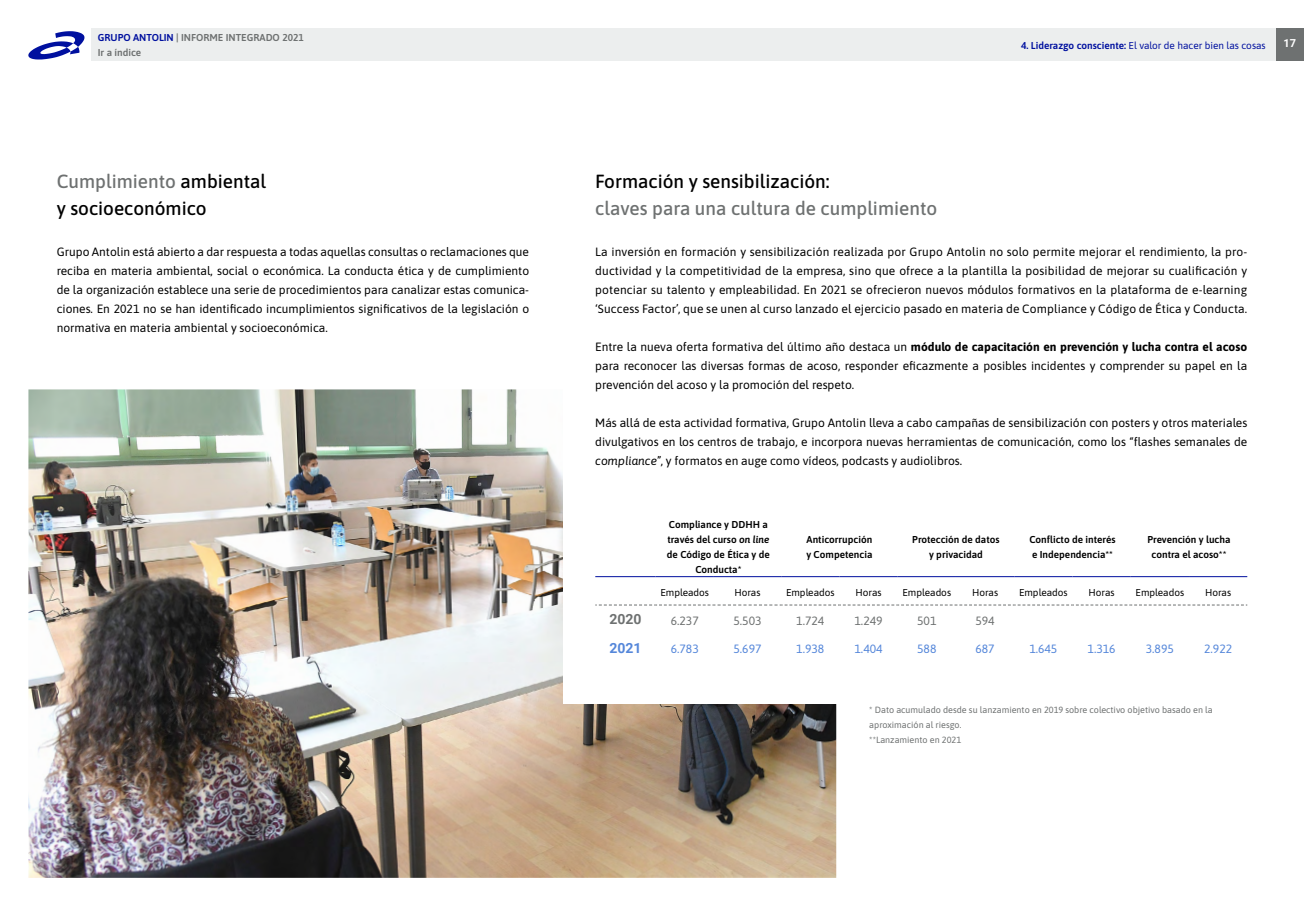
<style>
.page{position:relative;width:1304px;height:908px;background:#fff}
.page>*{position:absolute;margin:0;border:0;box-sizing:border-box;transform-origin:0 0}
.t1{font:500 19px/27px "Asap";color:#000}
.t2{font:500 19px "Asap";color:#6e7171}
.t3{font:700 14px "Roboto";color:#6e7171}
.t4{font:700 14px "Roboto";color:#5587da}
.t5{font:12px/19px "Asap";color:#000;text-align:justify}
.t6{font:12px "Asap";color:#5587da}
.t7{font:12px "Asap";color:#6e7171}
.t8{font:700 11px "Roboto";color:#fff}
.t9{font:600 10px/15px "Asap";color:#000;text-align:center}
.t10{font:10px "Asap";color:#000}
.t11{font:10px "Asap";color:#00109f}
.t12{font:600 10px/15px "Asap";color:#6e7171}
.t13{font:9px/15px "Asap";color:#6e7171}
.s1{color:#00109f}
.s2{font-weight:600}
.s3{color:#6e7171}
.s4{font-weight:700}
.s5{font-style:italic}
.s6{font-weight:400;font-style:italic}
</style>
<div class="page">
<img style="left:28px;top:389px;width:808px;height:488px">
<div style="left:563px;top:137px;width:451px;height:567px;background:#fff"></div>
<hr style="left:595px;top:576px;width:61px;height:1px;background:#00109f">
<hr style="left:656px;top:576px;width:58px;height:1px;background:#00109f">
<hr style="left:714px;top:576px;width:67px;height:1px;background:#00109f">
<hr style="left:781px;top:576px;width:58px;height:1px;background:#00109f">
<hr style="left:839px;top:576px;width:59px;height:1px;background:#00109f">
<hr style="left:898px;top:576px;width:58px;height:1px;background:#00109f">
<hr style="left:956px;top:576px;width:58px;height:1px;background:#00109f">
<hr style="left:1014px;top:576px;width:58px;height:1px;background:#00109f">
<hr style="left:1072px;top:576px;width:59px;height:1px;background:#00109f">
<hr style="left:1131px;top:576px;width:58px;height:1px;background:#00109f">
<hr style="left:1189px;top:576px;width:58px;height:1px;background:#00109f">
<svg style="left:595px;top:604px;width:652px;height:1px"></svg>
<div style="left:1276px;top:28px;width:28px;height:33px;background:#6e7171"></div>
<div style="left:91px;top:28px;width:1185px;height:33px;background:#eceeee"></div>
<svg style="left:28px;top:31px;width:57px;height:29px"></svg>
<p class="t12" style="left:98px;top:30px;width:207px"><span class="s1">GRUPO ANTOLIN</span> | INFORME INTEGRADO 2021<br>Ir a índice</p>
<p class="t11" style="left:1021px;top:38px;width:246px"><span class="s2">4. Liderazgo consciente:</span> El valor de hacer bien las cosas</p>
<p class="t8" style="left:1283px;top:36px;width:14px">17</p>
<h1 class="t1" style="left:57px;top:167px;width:211px"><span class="s3">Cumplimiento</span> ambiental y socioeconómico</h1>
<p class="t5" style="left:57px;top:242px;width:474px">Grupo Antolin está abierto a dar respuesta a todas aquellas consultas o reclamaciones que reciba en materia ambiental, social o económica. La conducta ética y de cumplimiento de la organización establece una serie de procedimientos para canalizar estas comunica&shy;ciones. En 2021 no se han identificado incumplimientos significativos de la legislación o normativa en materia ambiental y socioeconómica.</p>
<p class="t5" style="left:595px;top:242px;width:653px">La inversión en formación y sensibilización realizada por Grupo Antolin no solo permite mejorar el rendimiento, la pro&shy;ductividad y la competitividad de la empresa, sino que ofrece a la plantilla la posibilidad de mejorar su cualificación y potenciar su talento y empleabilidad. En 2021 se ofrecieron nuevos módulos formativos en la plataforma de e-learning ‘Success Factor’, que se unen al curso lanzado el ejercicio pasado en materia de Compliance y Código de Ética y Conducta.</p>
<p class="t5" style="left:595px;top:337px;width:653px">Entre la nueva oferta formativa del último año destaca un <span class="s4">módulo de capacitación en prevención y lucha contra el acoso </span>para reconocer las diversas formas de acoso, responder eficazmente a posibles incidentes y comprender su papel en la prevención del acoso y la promoción del respeto.</p>
<p class="t5" style="left:595px;top:413px;width:653px">Más allá de esta actividad formativa, Grupo Antolin lleva a cabo campañas de sensibilización con posters y otros materiales divulgativos en los centros de trabajo, e incorpora nuevas herramientas de comunicación, como los “flashes semanales de <span class="s5">compliance</span>”, y formatos en auge como vídeos, podcasts y audiolibros.</p>
<h1 class="t1" style="left:595px;top:167px;width:236px">Formación y sensibilización:</h1>
<h1 class="t2" style="left:595px;top:195px;width:343px">claves para una cultura de cumplimiento</h1>
<p class="t9" style="left:667px;top:516px;width:104px">Compliance y DDHH a través del curso <span class="s6">on line </span>de Código de Ética y de<br>Conducta*</p>
<p class="t9" style="left:806px;top:531px;width:68px;text-align:left">Anticorrupción y Competencia</p>
<p class="t9" style="left:912px;top:531px;width:89px">Protección de datos y privacidad</p>
<p class="t9" style="left:1029px;top:531px;width:88px;text-align:left">Conflicto de interés e Independencia**</p>
<p class="t9" style="left:1147px;top:531px;width:85px">Prevención y lucha contra el acoso**</p>
<p class="t10" style="left:660px;top:584px;width:50px">Empleados</p>
<p class="t10" style="left:734px;top:584px;width:28px">Horas</p>
<p class="t10" style="left:786px;top:584px;width:50px">Empleados</p>
<p class="t10" style="left:856px;top:584px;width:28px">Horas</p>
<p class="t10" style="left:902px;top:584px;width:50px">Empleados</p>
<p class="t10" style="left:972px;top:584px;width:28px">Horas</p>
<p class="t10" style="left:1019px;top:584px;width:50px">Empleados</p>
<p class="t10" style="left:1089px;top:584px;width:28px">Horas</p>
<p class="t10" style="left:1136px;top:584px;width:50px">Empleados</p>
<p class="t10" style="left:1205px;top:584px;width:28px">Horas</p>
<p class="t3" style="left:609px;top:609px;width:34px">2020</p>
<p class="t7" style="left:671px;top:612px;width:30px">6.237</p>
<p class="t7" style="left:733px;top:612px;width:30px">5.503</p>
<p class="t7" style="left:796px;top:612px;width:30px">1.724</p>
<p class="t7" style="left:855px;top:612px;width:30px">1.249</p>
<p class="t7" style="left:917px;top:612px;width:21px">501</p>
<p class="t7" style="left:975px;top:612px;width:21px">594</p>
<p class="t4" style="left:609px;top:637px;width:34px">2021</p>
<p class="t6" style="left:671px;top:640px;width:30px">6.783</p>
<p class="t6" style="left:733px;top:640px;width:30px">5.697</p>
<p class="t6" style="left:796px;top:640px;width:30px">1.938</p>
<p class="t6" style="left:855px;top:640px;width:30px">1.404</p>
<p class="t6" style="left:917px;top:640px;width:21px">588</p>
<p class="t6" style="left:975px;top:640px;width:21px">687</p>
<p class="t6" style="left:1029px;top:640px;width:30px">1.645</p>
<p class="t6" style="left:1088px;top:640px;width:30px">1.316</p>
<p class="t6" style="left:1146px;top:640px;width:30px">3.895</p>
<p class="t6" style="left:1204px;top:640px;width:30px">2.922</p>
<p class="t13" style="left:869px;top:701px;width:345px">* Dato acumulado desde su lanzamiento en 2019 sobre colectivo objetivo basado en la aproximación al riesgo.<br>**Lanzamiento en 2021</p>
</div>
